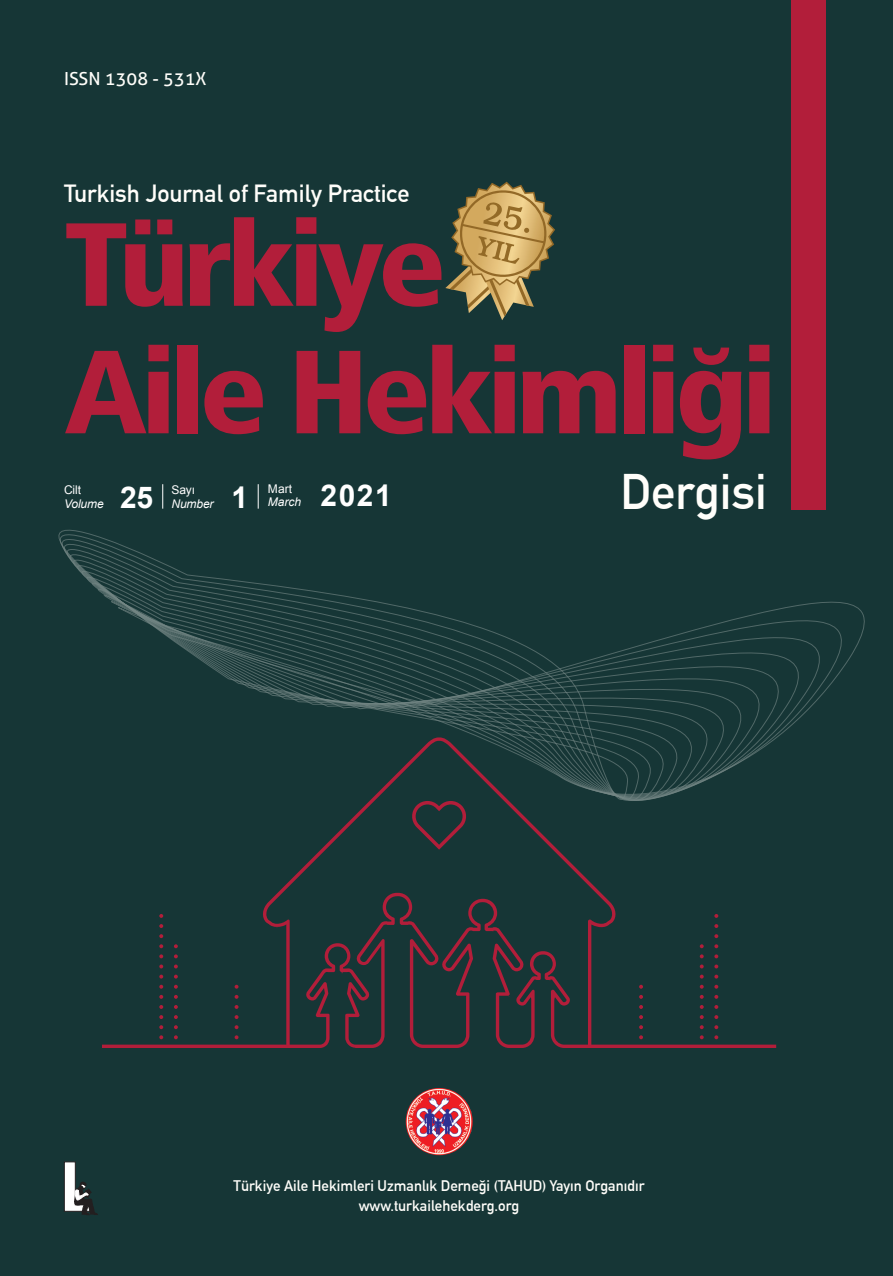
<style>
.page{position:relative;width:893px;height:1276px;background:#163636}
.page>*{position:absolute;margin:0;border:0;box-sizing:border-box;transform-origin:0 0}
.t1{font:900 condensed 118.05px/127.5px "Frutiger LT Std";letter-spacing:-.05em;color:#b21e3a;scale:1.08 1}
.t2{font:700 48.9px "DIN Alternate";color:#fffefa}
.t3{font:700 30px "Arial";letter-spacing:.05em;color:#fff}
.t4{font:700 24.3px "DIN Alternate";color:#fffefa}
.t5{font:18px "Aller";color:#fffefa}
.t6{font:700 15px "DIN Alternate";color:#fffefa}
.t7{font:italic 12px "Arial";letter-spacing:-.01em;color:#fff}
.t8{font:12px "Arial";letter-spacing:-.01em;color:#fff}
</style>
<div class="page">
<svg style="left:760px;top:605px;width:39px;height:133px"></svg>
<svg style="left:58px;top:530px;width:570px;height:207px"></svg>
<div style="left:792px;top:0;width:34px;height:510px;background:#b21e3a"></div>
<svg style="left:102px;top:737px;width:674px;height:311px"></svg>
<svg style="left:159px;top:1035px;width:4px;height:4px"></svg>
<svg style="left:159px;top:944px;width:4px;height:4px"></svg>
<svg style="left:159px;top:954px;width:4px;height:4px"></svg>
<svg style="left:159px;top:924px;width:4px;height:4px"></svg>
<svg style="left:159px;top:964px;width:4px;height:4px"></svg>
<svg style="left:159px;top:914px;width:4px;height:4px"></svg>
<svg style="left:159px;top:934px;width:4px;height:4px"></svg>
<svg style="left:159px;top:1015px;width:4px;height:4px"></svg>
<svg style="left:159px;top:974px;width:4px;height:4px"></svg>
<svg style="left:159px;top:1025px;width:4px;height:4px"></svg>
<svg style="left:159px;top:1005px;width:4px;height:4px"></svg>
<svg style="left:159px;top:984px;width:4px;height:4px"></svg>
<svg style="left:159px;top:995px;width:4px;height:4px"></svg>
<svg style="left:174px;top:984px;width:4px;height:4px"></svg>
<svg style="left:174px;top:964px;width:4px;height:4px"></svg>
<svg style="left:174px;top:974px;width:4px;height:4px"></svg>
<svg style="left:174px;top:954px;width:4px;height:4px"></svg>
<svg style="left:174px;top:944px;width:4px;height:4px"></svg>
<svg style="left:174px;top:995px;width:4px;height:4px"></svg>
<svg style="left:174px;top:1035px;width:4px;height:4px"></svg>
<svg style="left:174px;top:1025px;width:4px;height:4px"></svg>
<svg style="left:174px;top:1015px;width:4px;height:4px"></svg>
<svg style="left:174px;top:1005px;width:4px;height:4px"></svg>
<svg style="left:235px;top:995px;width:4px;height:4px"></svg>
<svg style="left:235px;top:984px;width:4px;height:4px"></svg>
<svg style="left:235px;top:1005px;width:4px;height:4px"></svg>
<svg style="left:235px;top:1015px;width:4px;height:4px"></svg>
<svg style="left:235px;top:1025px;width:4px;height:4px"></svg>
<svg style="left:235px;top:1035px;width:4px;height:4px"></svg>
<svg style="left:714px;top:995px;width:4px;height:4px"></svg>
<svg style="left:714px;top:984px;width:4px;height:4px"></svg>
<svg style="left:714px;top:1005px;width:4px;height:4px"></svg>
<svg style="left:714px;top:1035px;width:4px;height:4px"></svg>
<svg style="left:714px;top:1025px;width:4px;height:4px"></svg>
<svg style="left:714px;top:1015px;width:4px;height:4px"></svg>
<svg style="left:714px;top:964px;width:4px;height:4px"></svg>
<svg style="left:714px;top:974px;width:4px;height:4px"></svg>
<svg style="left:714px;top:934px;width:4px;height:4px"></svg>
<svg style="left:714px;top:914px;width:4px;height:4px"></svg>
<svg style="left:714px;top:924px;width:4px;height:4px"></svg>
<svg style="left:714px;top:954px;width:4px;height:4px"></svg>
<svg style="left:714px;top:944px;width:4px;height:4px"></svg>
<svg style="left:700px;top:944px;width:4px;height:4px"></svg>
<svg style="left:700px;top:964px;width:4px;height:4px"></svg>
<svg style="left:700px;top:1005px;width:4px;height:4px"></svg>
<svg style="left:700px;top:1025px;width:4px;height:4px"></svg>
<svg style="left:700px;top:954px;width:4px;height:4px"></svg>
<svg style="left:700px;top:1035px;width:4px;height:4px"></svg>
<svg style="left:700px;top:1015px;width:4px;height:4px"></svg>
<svg style="left:700px;top:995px;width:4px;height:4px"></svg>
<svg style="left:700px;top:974px;width:4px;height:4px"></svg>
<svg style="left:700px;top:984px;width:4px;height:4px"></svg>
<svg style="left:639px;top:1025px;width:4px;height:4px"></svg>
<svg style="left:639px;top:1035px;width:4px;height:4px"></svg>
<svg style="left:639px;top:1015px;width:4px;height:4px"></svg>
<svg style="left:639px;top:995px;width:4px;height:4px"></svg>
<svg style="left:639px;top:984px;width:4px;height:4px"></svg>
<svg style="left:639px;top:1005px;width:4px;height:4px"></svg>
<svg style="left:64px;top:1161px;width:33px;height:53px"></svg>
<img style="left:406px;top:1088px;width:67px;height:67px;border-radius:34px">
<svg style="left:162px;top:484px;width:1px;height:24px"></svg>
<svg style="left:258px;top:484px;width:1px;height:24px"></svg>
<svg style="left:445px;top:182px;width:110px;height:138px"></svg>
<p class="t5" style="left:64px;top:67px;width:144px">ISSN 1308 - 531X</p>
<h3 class="t4" style="left:64px;top:175px;width:347px">Turkish Journal of Family Practice</h3>
<h1 class="t1" style="left:64px;top:201px;width:661px">Türkiye<br>Aile Hekimliği</h1>
<p class="t8" style="left:64px;top:482px;width:18px">Cilt</p>
<p class="t7" style="left:64px;top:495px;width:41px">Volume</p>
<h3 class="t3" style="left:120px;top:477px;width:35px">25</h3>
<p class="t8" style="left:171px;top:482px;width:25px">Sayı</p>
<p class="t7" style="left:171px;top:495px;width:44px">Number</p>
<h3 class="t3" style="left:231px;top:477px;width:18px">1</h3>
<p class="t8" style="left:268px;top:481px;width:26px">Mart</p>
<p class="t7" style="left:268px;top:494px;width:35px">March</p>
<h3 class="t3" style="left:321px;top:476px;width:73px">2021</h3>
<h2 class="t2" style="left:620px;top:455px;width:148px">Dergisi</h2>
<p class="t6" style="left:234px;top:1174px;width:412px">Türkiye Aile Hekimleri Uzmanlık Derneği (TAHUD) Yayın Organıdır</p>
<p class="t6" style="left:359px;top:1194px;width:162px">www.turkailehekderg.org</p>
</div>
